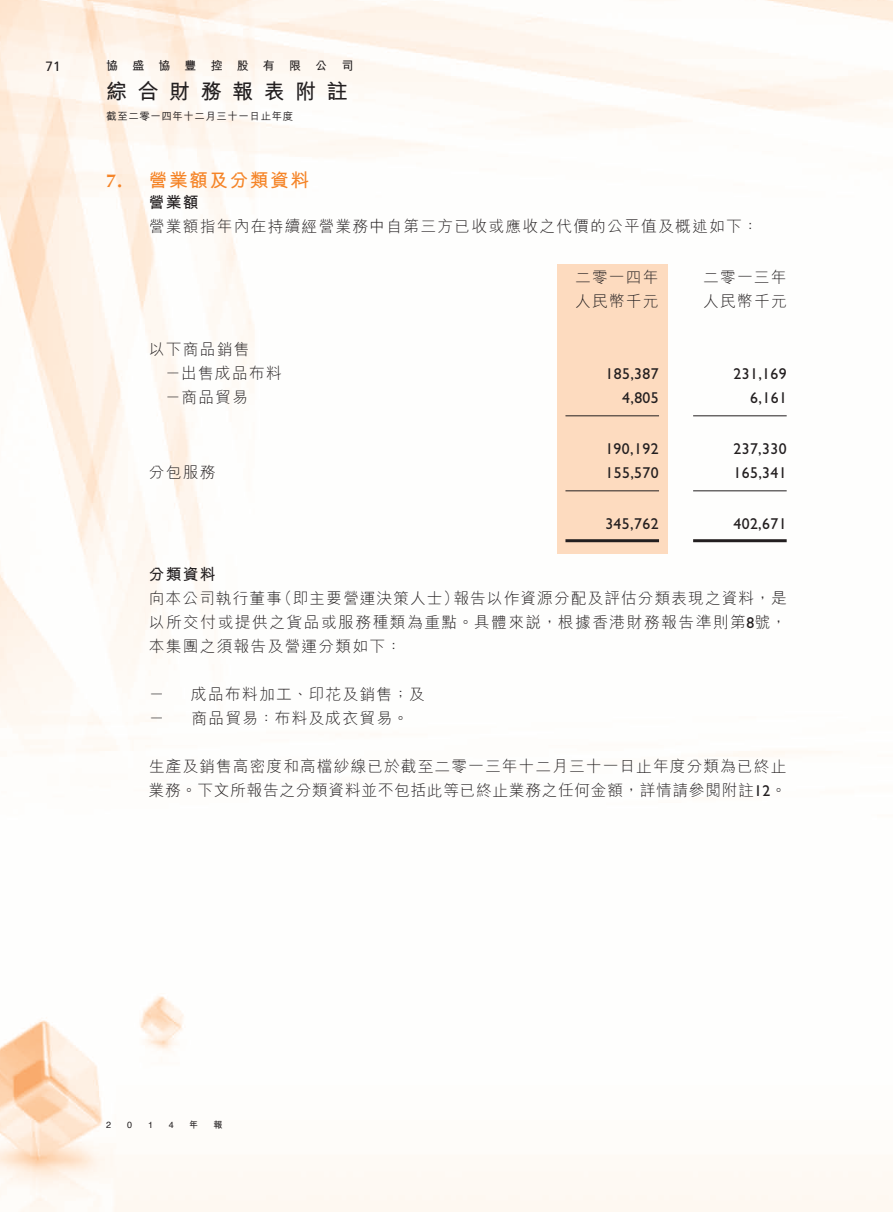
<style>
.page{position:relative;width:893px;height:1212px;background:#fff}
.page>*{position:absolute;margin:0;border:0;box-sizing:border-box;transform-origin:0 0}
.t1{font:700 21px "M Hei HK";letter-spacing:.5em;color:#231f20}
.t2{font:700 18.75px "M Hei HK";letter-spacing:.08em;color:#f58427}
.t3{font:700 18.75px "Optima LT Std";color:#f58427}
.t4{font:300 15.75px/24px "M Hei HK";letter-spacing:.08em;color:#231f20}
.t5{font:15.75px "Gill Sans Std";letter-spacing:.03em;color:#231f20}
.t6{font:700 15.75px "M Hei HK";letter-spacing:.08em;color:#231f20}
.t7{font:13.5px "Frutiger LT Std";color:#231f20}
.t8{font:700 12px "M Hei HK";letter-spacing:1.175em;color:#231f20}
.t9{font:500 10.5px "M Hei HK";letter-spacing:.05em;color:#231f20}
.t10{font:9px "Helvetica";color:#231f20}
.t11{font:700 9px "M Hei HK";color:#231f20}
.s1{font-family:"Gill Sans Std";font-weight:400}
</style>
<div class="page">
<img style="left:0;top:0;width:893px;height:1212px">
<div style="left:557px;top:265px;width:111px;height:289px;background:#fddbbf"></div>
<hr style="left:565px;top:415px;width:94px;height:1px;background:#231f20">
<hr style="left:693px;top:415px;width:94px;height:1px;background:#231f20">
<hr style="left:565px;top:490px;width:94px;height:1px;background:#231f20">
<hr style="left:693px;top:490px;width:94px;height:1px;background:#231f20">
<hr style="left:565px;top:539px;width:94px;height:3px;background:#231f20">
<hr style="left:693px;top:539px;width:94px;height:3px;background:#231f20">
<p class="t7" style="left:46px;top:58px;width:17px">71</p>
<p class="t8" style="left:106px;top:57px;width:249px">協盛協豐控股有限公司</p>
<h1 class="t1" style="left:106px;top:76px;width:243px">綜合財務報表附註</h1>
<p class="t9" style="left:106px;top:108px;width:188px">截至二零一四年十二月三十一日止年度</p>
<p class="t3" style="left:106px;top:170px;width:18px">7.</p>
<p class="t2" style="left:149px;top:166px;width:162px">營業額及分類資料</p>
<p class="t6" style="left:149px;top:191px;width:51px">營業額</p>
<p class="t4" style="left:149px;top:214px;width:611px">營業額指年內在持續經營業務中自第三方已收或應收之代價的公平值及概述如下：</p>
<p class="t4" style="left:703px;top:265px;width:85px">二零一三年</p>
<p class="t4" style="left:575px;top:265px;width:85px">二零一四年</p>
<p class="t4" style="left:149px;top:337px;width:102px">以下商品銷售</p>
<p class="t4" style="left:165px;top:361px;width:118px">－出售成品布料</p>
<p class="t4" style="left:165px;top:385px;width:84px">－商品貿易</p>
<p class="t4" style="left:149px;top:460px;width:68px">分包服務</p>
<p class="t6" style="left:149px;top:563px;width:68px">分類資料</p>
<p class="t4" style="left:575px;top:289px;width:85px">人民幣千元</p>
<p class="t4" style="left:703px;top:289px;width:85px">人民幣千元</p>
<p class="t5" style="left:605px;top:365px;width:55px">185,387</p>
<p class="t5" style="left:733px;top:365px;width:55px">231,169</p>
<p class="t5" style="left:622px;top:389px;width:38px">4,805</p>
<p class="t5" style="left:750px;top:389px;width:38px">6,161</p>
<p class="t5" style="left:605px;top:440px;width:55px">190,192</p>
<p class="t5" style="left:733px;top:440px;width:55px">237,330</p>
<p class="t5" style="left:605px;top:464px;width:55px">155,570</p>
<p class="t5" style="left:733px;top:464px;width:55px">165,341</p>
<p class="t5" style="left:605px;top:515px;width:55px">345,762</p>
<p class="t5" style="left:733px;top:515px;width:55px">402,671</p>
<p class="t4" style="left:277px;top:586px;width:184px">（即主要營運決策人士）</p>
<p class="t4" style="left:149px;top:586px;width:639px">向本公司執行董事<br>以所交付或提供之貨品或服務種類為重點。具體來說，根據香港財務報告準則第號<span class="s1">8</span> ，本集團之須報告及營運分類如下：</p>
<p class="t4" style="left:191px;top:682px;width:235px">成品布料加工、印花及銷售；及</p>
<p class="t4" style="left:453px;top:586px;width:335px">報告以作資源分配及評估分類表現之資料，是</p>
<p class="t4" style="left:149px;top:682px;width:17px">－</p>
<p class="t4" style="left:191px;top:706px;width:219px">商品貿易：布料及成衣貿易。</p>
<p class="t4" style="left:149px;top:706px;width:17px">－</p>
<p class="t4" style="left:149px;top:754px;width:640px">生產及銷售高密度和高檔紗線已於截至二零一三年十二月三十一日止年度分類為已終止業務。下文所報告之分類資料並不包括此等已終止業務之任何金額，詳情請參閱附註<span class="s1">12</span>。</p>
<p class="t10" style="left:106px;top:1118px;width:7px">2</p>
<p class="t10" style="left:127px;top:1118px;width:7px">0</p>
<p class="t10" style="left:148px;top:1118px;width:7px">1</p>
<p class="t10" style="left:169px;top:1118px;width:7px">4</p>
<p class="t11" style="left:189px;top:1118px;width:10px">年</p>
<p class="t11" style="left:213px;top:1118px;width:10px">報</p>
</div>
